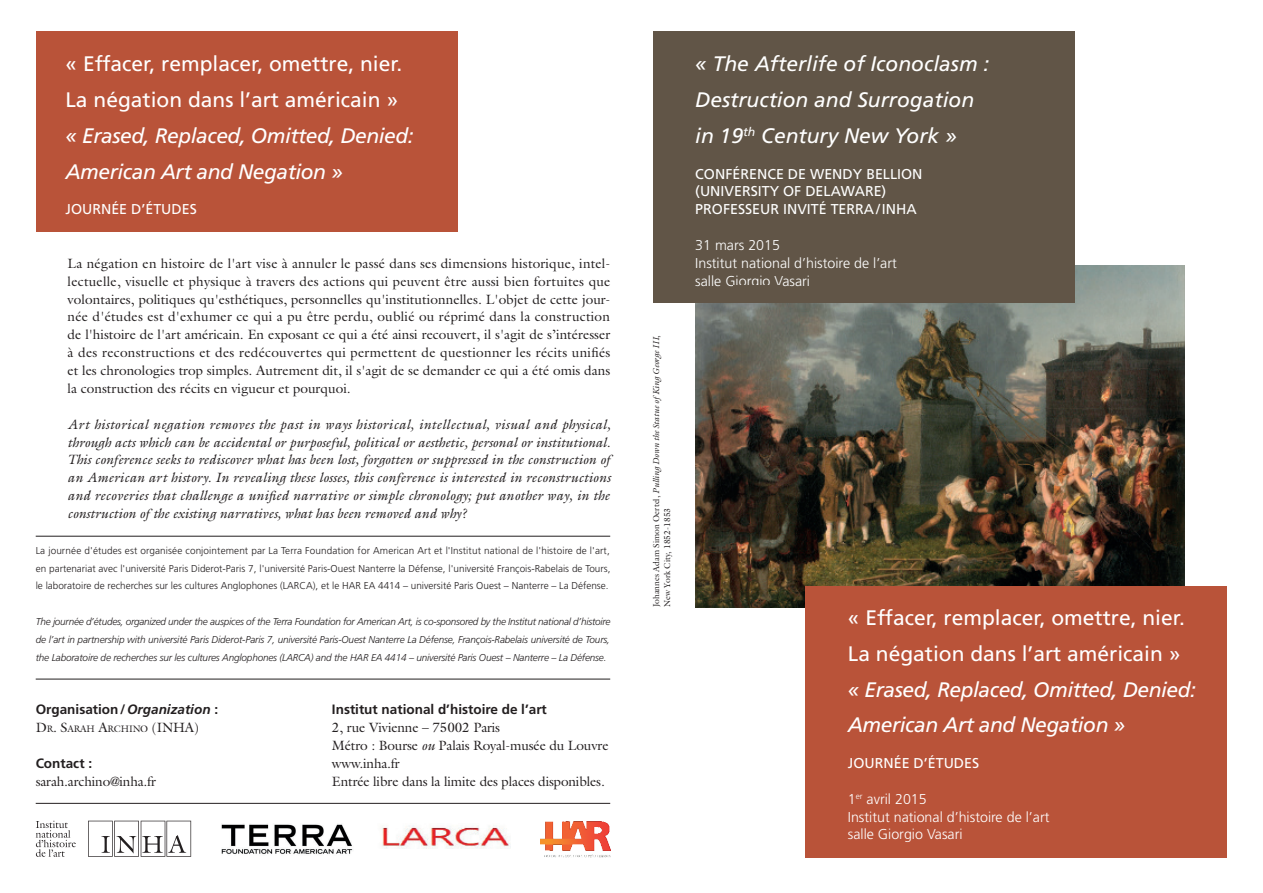
<style>
.page{position:relative;width:1263px;height:893px;background:#fff}
.page>*{position:absolute;margin:0;border:0;box-sizing:border-box;transform-origin:0 0}
.t1{font:21px/35.7px "Frutiger LT Std";color:#fff}
.t2{font:italic 21px/35.7px "Frutiger LT Std";letter-spacing:-.02em;color:#fff}
.t3{font:italic 21px/35.7px "Frutiger LT Std";color:#fff}
.t4{font:300 14.25px/17.9px "Frutiger LT Std";color:#fff}
.t5{font:14.25px/17.9px "Frutiger LT Std";color:#fff}
.t6{font:13.5px/17.9px "Galliard Std";letter-spacing:-.01em;color:#231f20;text-align:justify}
.t7{font:italic 13.5px/17.9px "Galliard Std";color:#231f20;text-align:justify}
.t8{font:700 13.5px "Frutiger LT Std";color:#231f20}
.t9{font:13.5px "Galliard";letter-spacing:-.01em;color:#231f20}
.t10{font:italic 300 10.05px/17.9px "Frutiger";letter-spacing:-.015em;color:#231f20;text-align:justify}
.t11{font:300 10.05px/17.9px "Frutiger";color:#231f20;text-align:justify}
.t12{font:9.45px "Galliard Std";letter-spacing:-.015em;color:#231f20}
.t13{font:8.55px/10.8px "Galliard Std";color:#231f20}
.s1{font-style:italic}
.s2{font-size:13.5px}
</style>
<div class="page">
<svg style="left:36px;top:821px;width:40px;height:36px"></svg>
<svg style="left:88px;top:821px;width:103px;height:36px"></svg>
<img style="left:221px;top:824px;width:132px;height:30px">
<img style="left:540px;top:821px;width:70px;height:36px">
<img style="left:382px;top:825px;width:128px;height:24px">
<hr style="left:36px;top:803px;width:574px;height:1px;background:#231f20">
<hr style="left:36px;top:536px;width:574px;height:1px;background:#231f20">
<hr style="left:36px;top:679px;width:574px;height:1px;background:#231f20">
<img style="left:695px;top:266px;width:490px;height:341px">
<div style="left:805px;top:587px;width:422px;height:271px;background:#b95339"></div>
<div style="left:36px;top:31px;width:422px;height:201px;background:#b95339"></div>
<div style="left:653px;top:31px;width:422px;height:272px;background:#615547"></div>
<h1 class="t1" style="left:65px;top:46px;width:338px">« Effacer, remplacer, omettre, nier.<br>La négation dans l’art américain »</h1>
<h1 class="t2" style="left:65px;top:118px;width:350px">« Erased, Replaced, Omitted, Denied:<br>American Art and Negation »</h1>
<p class="t5" style="left:65px;top:201px;width:133px">JOURNÉE D’ÉTUDES</p>
<p class="t6" style="left:68px;top:254px;width:544px">La négation en histoire de l'art vise à annuler le passé dans ses dimensions historique, intel&shy;lectuelle, visuelle et physique à travers des actions qui peuvent être aussi bien fortuites que volontaires, politiques qu'esthétiques, personnelles qu'institutionnelles. L'objet de cette jour&shy;née d'études est d'exhumer ce qui a pu être perdu, oublié ou réprimé dans la construction de l'histoire de l'art américain. En exposant ce qui a été ainsi recouvert, il s'agit de s’intéresser à des reconstructions et des redécouvertes qui permettent de questionner les récits unifiés et les chronologies trop simples. Autrement dit, il s'agit de se demander ce qui a été omis dans la construction des récits en vigueur et pourquoi.</p>
<p class="t7" style="left:68px;top:415px;width:544px">Art historical negation removes the past in ways historical, intellectual, visual and physical, through acts which can be accidental or purposeful, political or aesthetic, personal or institutional.<br>This conference seeks to rediscover what has been lost, forgotten or suppressed in the construction of an American art history. In revealing these losses, this conference is interested in reconstructions and recoveries that challenge a unified narrative or simple chronology; put another way, in the construction of the existing narratives, what has been removed and why?</p>
<p class="t11" style="left:36px;top:541px;width:576px">La journée d'études est organisée conjointement par La Terra Foundation for American Art et l'Institut national de l'histoire de l'art, en partenariat avec l'université Paris Diderot-Paris 7, l'université Paris-Ouest Nanterre la Défense, l'université François-Rabelais de Tours, le laboratoire de recherches sur les cultures Anglophones (LARCA), et le HAR EA 4414 – université Paris Ouest – Nanterre – La Défense.</p>
<p class="t10" style="left:36px;top:613px;width:576px">The journée d’études, organized under the auspices of the Terra Foundation for American Art, is co-sponsored by the Institut national d’histoire de l’art in partnership with université Paris Diderot-Paris 7, université Paris-Ouest Nanterre La Défense, François-Rabelais université de Tours, the Laboratoire de recherches sur les cultures Anglophones (LARCA) and the HAR EA 4414 – université Paris Ouest – Nanterre – La Défense.</p>
<p class="t8" style="left:36px;top:702px;width:184px">Organisation/<span class="s1">Organization</span> :</p>
<p class="t12" style="left:36px;top:723px;width:165px"><span class="s2">D</span>R<span class="s2">. S</span>ARAH <span class="s2">A</span>RCHINO <span class="s2">(INHA)</span></p>
<p class="t8" style="left:36px;top:755px;width:58px">Contact :</p>
<p class="t9" style="left:36px;top:773px;width:122px">sarah.archino@inha.fr</p>
<p class="t8" style="left:332px;top:702px;width:216px">Institut national d’histoire de l’art</p>
<p class="t6" style="left:332px;top:719px;width:278px;text-align:left">2, rue Vivienne – 75002 Paris<br>Métro : Bourse <span class="s1">ou</span> Palais Royal-musée du Louvre www.inha.fr</p>
<p class="t9" style="left:332px;top:773px;width:274px">Entrée libre dans la limite des places disponibles.</p>
<p class="t13" style="left:651px;top:607px;width:273px;rotate:-90deg">Johannes Adam Simon Oertel, <span class="s1">Pulling Down the Statue ofKing George III</span>,<br>New York City, 1852-1853</p>
<h1 class="t3" style="left:695px;top:46px;width:296px">« The Afterlife of Iconoclasm :<br>Destruction and Surrogation in 19<sup>th</sup> Century New York »</h1>
<p class="t5" style="left:695px;top:165px;width:229px">CONFÉRENCE DE WENDY BELLION (UNIVERSITY OF DELAWARE)<br>PROFESSEUR INVITÉ TERRA/INHA</p>
<p class="t4" style="left:695px;top:236px;width:203px">31 mars 2015<br>Institut national d’histoire de l’art salle Giorgio Vasari</p>
<h1 class="t1" style="left:848px;top:600px;width:338px">« Effacer, remplacer, omettre, nier.<br>La négation dans l’art américain »</h1>
<h1 class="t2" style="left:848px;top:672px;width:350px">« Erased, Replaced, Omitted, Denied:<br>American Art and Negation »</h1>
<p class="t5" style="left:848px;top:754px;width:133px">JOURNÉE D’ÉTUDES</p>
<p class="t4" style="left:848px;top:790px;width:203px">1<sup>er</sup> avril 2015<br>Institut national d’histoire de l’art salle Giorgio Vasari</p>
</div>
